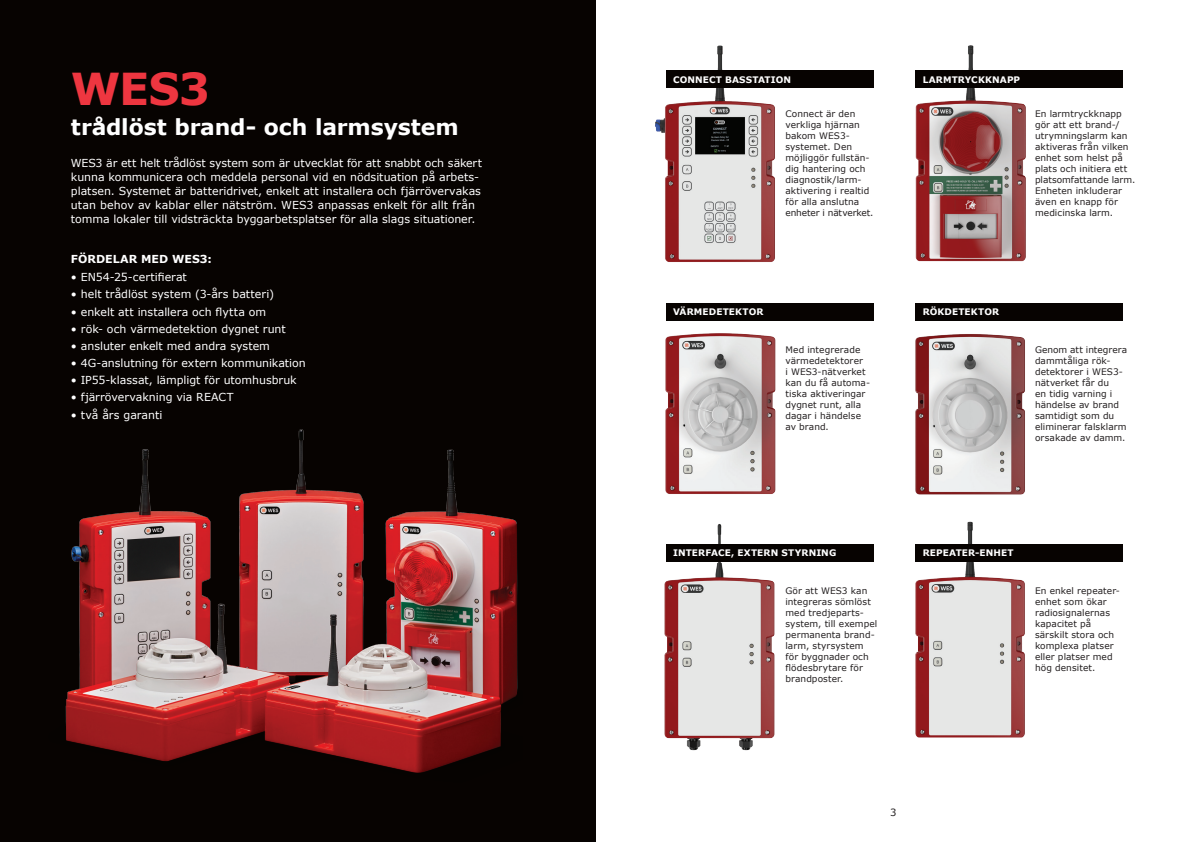
<style>
.page{position:relative;width:1191px;height:842px;background:#fff}
.page>*{position:absolute;margin:0;border:0;box-sizing:border-box;transform-origin:0 0}
.t1{font:700 44px "Verdana";color:#ee3640}
.t2{font:700 22px "Verdana";letter-spacing:-.005em;color:#fff}
.t3{font:11px/14px "Verdana";color:#fff}
.t4{font:700 11px "Verdana";letter-spacing:.005em;color:#fff}
.t5{font:10px "Verdana";color:#231f20}
.t6{font:9px/11px "Verdana";letter-spacing:.005em;color:#231f20}
.t7{font:700 9px "Verdana";letter-spacing:.01em;color:#fff}
</style>
<div class="page">
<img style="left:664px;top:524px;width:121px;height:226px">
<img style="left:915px;top:521px;width:124px;height:217px">
<img style="left:915px;top:45px;width:117px;height:217px">
<img style="left:655px;top:45px;width:128px;height:217px">
<div style="left:0;top:0;width:595px;height:842px;background:#070301"></div>
<div style="left:916px;top:71px;width:207px;height:17px;background:#070301"></div>
<div style="left:666px;top:303px;width:207px;height:17px;background:#070301"></div>
<div style="left:916px;top:303px;width:207px;height:17px;background:#070301"></div>
<div style="left:666px;top:544px;width:207px;height:17px;background:#070301"></div>
<div style="left:916px;top:544px;width:207px;height:17px;background:#070301"></div>
<img style="left:65px;top:429px;width:453px;height:344px">
<div style="left:666px;top:71px;width:207px;height:17px;background:#070301"></div>
<img style="left:665px;top:320px;width:121px;height:174px">
<img style="left:915px;top:318px;width:117px;height:177px">
<h1 class="t1" style="left:71px;top:60px;width:141px">WES3</h1>
<h2 class="t2" style="left:71px;top:112px;width:389px">trådlöst brand- och larmsystem</h2>
<p class="t6" style="left:785px;top:109px;width:89px">Connect är den verkliga hjärnan bakom WES3- systemet. Den möjliggör fullstän&shy;dig hantering och diagnostik/larm&shy;aktivering i realtid för alla anslutna enheter i nätverket.</p>
<p class="t6" style="left:1035px;top:109px;width:102px">En larmtryckknapp gör att ett brand-/ utrymningslarm kan aktiveras från vilken enhet som helst på plats och initiera ett platsomfattande larm.<br>Enheten inkluderar även en knapp för medicinska larm.</p>
<p class="t7" style="left:673px;top:74px;width:119px">CONNECT BASSTATION</p>
<p class="t7" style="left:922px;top:74px;width:99px">LARMTRYCKKNAPP</p>
<p class="t3" style="left:71px;top:156px;width:412px">WES3 är ett helt trådlöst system som är utvecklat för att snabbt och säkert kunna kommunicera och meddela personal vid en nödsituation på arbets&shy;platsen. Systemet är batteridrivet, enkelt att installera och fjärrövervakas utan behov av kablar eller nätström. WES3 anpassas enkelt för allt från tomma lokaler till vidsträckta byggarbetsplatser för alla slags situationer.</p>
<p class="t4" style="left:71px;top:251px;width:142px">FÖRDELAR MED WES3:</p>
<p class="t3" style="left:71px;top:270px;width:117px">• EN54-25-certifierat</p>
<p class="t3" style="left:71px;top:288px;width:205px">• helt trådlöst system (3-års batteri)</p>
<p class="t3" style="left:71px;top:305px;width:197px">• enkelt att installera och flytta om</p>
<p class="t3" style="left:71px;top:322px;width:216px">• rök- och värmedetektion dygnet runt</p>
<p class="t3" style="left:71px;top:339px;width:201px">• ansluter enkelt med andra system</p>
<p class="t3" style="left:71px;top:356px;width:236px">• 4G-anslutning för extern kommunikation</p>
<p class="t3" style="left:71px;top:373px;width:227px">• IP55-klassat, lämpligt för utomhusbruk</p>
<p class="t3" style="left:71px;top:391px;width:164px">• fjärrövervakning via REACT</p>
<p class="t3" style="left:71px;top:408px;width:93px">• två års garanti</p>
<p class="t7" style="left:673px;top:306px;width:92px">VÄRMEDETEKTOR</p>
<p class="t7" style="left:922px;top:306px;width:78px">RÖKDETEKTOR</p>
<p class="t6" style="left:785px;top:344px;width:86px">Med integrerade värmedetektorer<br>i WES3-nätverket kan du få automa&shy;tiska aktiveringar dygnet runt, alla dagar i händelse av brand.</p>
<p class="t6" style="left:1035px;top:344px;width:94px">Genom att integrera dammtåliga rök&shy;detektorer i WES3- nätverket får du<br>en tidig varning i händelse av brand samtidigt som du eliminerar falsklarm orsakade av damm.</p>
<p class="t7" style="left:673px;top:547px;width:165px">INTERFACE, EXTERN STYRNING</p>
<p class="t7" style="left:922px;top:547px;width:92px">REPEATER-ENHET</p>
<p class="t6" style="left:785px;top:585px;width:93px">Gör att WES3 kan integreras sömlöst med tredjeparts&shy;system, till exempel permanenta brand&shy;larm, styrsystem för byggnader och flödesbrytare för brandposter.</p>
<p class="t6" style="left:1035px;top:585px;width:86px">En enkel repeater&shy;enhet som ökar radiosignalernas kapacitet på särskilt stora och komplexa platser eller platser med hög densitet.</p>
<p class="t5" style="left:890px;top:806px;width:8px">3</p>
</div>
